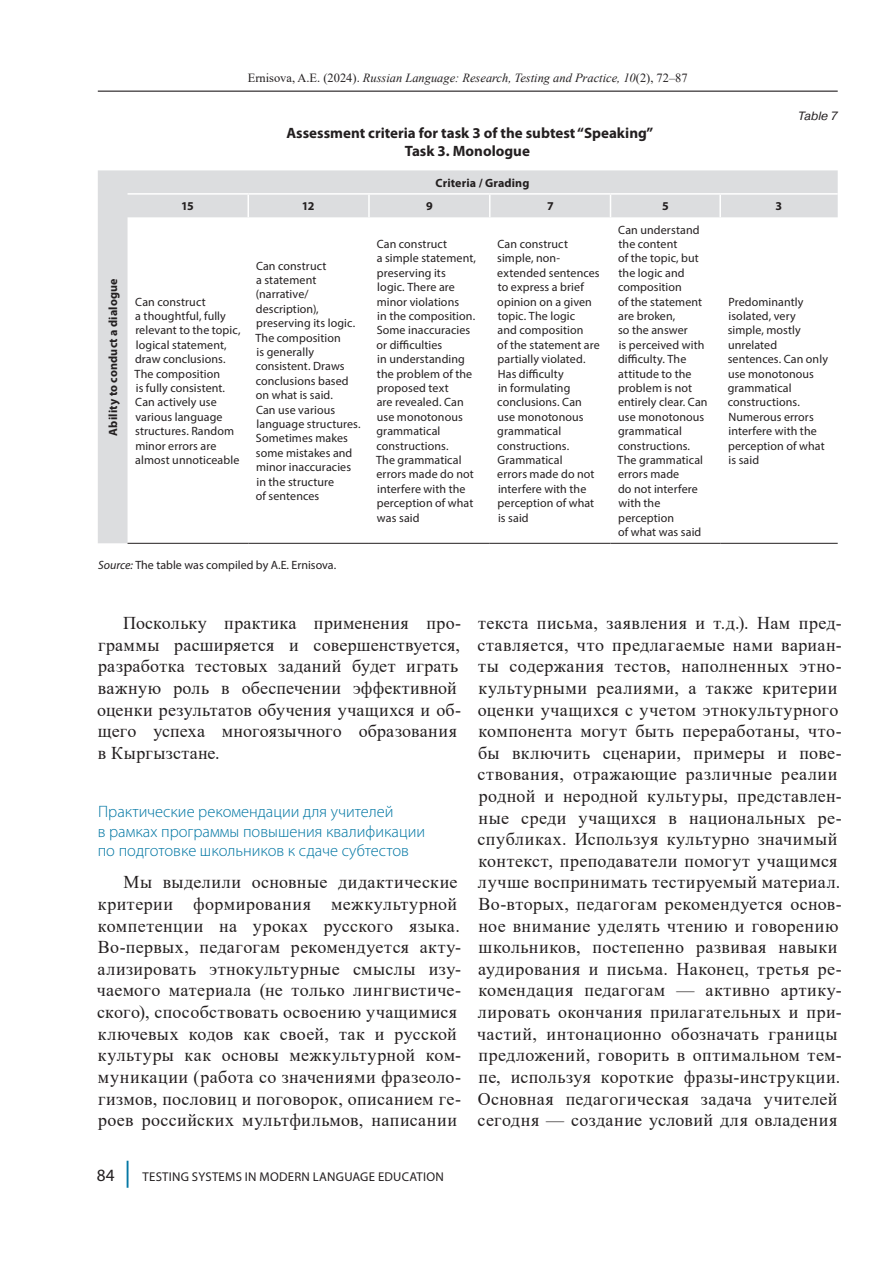
<style>
.page{position:relative;width:893px;height:1276px;background:#fff}
.page>*{position:absolute;margin:0;border:0;box-sizing:border-box;transform-origin:0 0}
.t1{font:18px/21.6px "Times New Roman";letter-spacing:.02em;color:#231f20}
.Заголовок_4{font:300 16.5px/19.8px "Myriad Pro";color:#0076a3}
.Таблица_заголовок{font:700 15px/18px "Myriad Pro";color:#231f20;text-align:center}
.t2{font:12.75px "Myriad Pro";color:#231f20}
.t3{font:italic 12.45px "Times New Roman";color:#231f20}
.Таблица_текст{font:12px/14.4px "Myriad Pro";letter-spacing:.01em;color:#231f20}
.Таблица_ХЕД{font:700 12px "Myriad Pro";letter-spacing:.01em;color:#231f20}
.Источник_таб{font:12px "Myriad Pro";color:#231f20}
.Таблица_Номер{font:italic 12px "Pragmatica C";color:#231f20}
.s1{font-style:normal}
.s2{font-style:italic}
.s3{font-size:17.25px}
.s4{font-size:27px;color:#0076a3}
</style>
<div class="page">
<hr style="left:98px;top:91px;width:740px;height:1px;background:#231f20">
<svg style="left:98px;top:170px;width:740px;height:373px"></svg>
<hr style="left:128px;top:543px;width:120px;height:1px;background:#231f20">
<hr style="left:248px;top:543px;width:121px;height:1px;background:#231f20">
<hr style="left:369px;top:543px;width:121px;height:1px;background:#231f20">
<hr style="left:490px;top:543px;width:120px;height:1px;background:#231f20">
<hr style="left:610px;top:543px;width:110px;height:1px;background:#231f20">
<hr style="left:720px;top:543px;width:118px;height:1px;background:#231f20">
<hr style="left:128px;top:193px;width:120px;height:2px;background:#fff">
<hr style="left:248px;top:193px;width:121px;height:2px;background:#fff">
<hr style="left:247px;top:195px;width:2px;height:22px;background:#fff">
<hr style="left:369px;top:193px;width:121px;height:2px;background:#fff">
<hr style="left:368px;top:195px;width:2px;height:22px;background:#fff">
<hr style="left:490px;top:193px;width:120px;height:2px;background:#fff">
<svg style="left:489px;top:195px;width:1px;height:22px"></svg>
<hr style="left:610px;top:193px;width:110px;height:2px;background:#fff">
<svg style="left:610px;top:195px;width:1px;height:22px"></svg>
<hr style="left:720px;top:193px;width:118px;height:2px;background:#fff">
<hr style="left:719px;top:195px;width:2px;height:22px;background:#fff">
<p class="Таблица_ХЕД" style="left:105px;top:435px;width:158px;rotate:-90deg">Ability to conduct a dialogue</p>
<p class="t3" style="left:248px;top:69px;width:441px"><span class="s1">Ernisova, A.E. (2024).</span> Russian Language: Research, Testing and Practice, 10<span class="s1">(2), 72–87</span></p>
<p class="Таблица_заголовок" style="left:286px;top:123px;width:368px">Assessment criteria for task 3 of the subtest “Speaking”<br>Task 3. Monologue</p>
<p class="Таблица_ХЕД" style="left:435px;top:175px;width:95px">Criteria / Grading</p>
<p class="Таблица_ХЕД" style="left:181px;top:198px;width:14px">15</p>
<p class="Таблица_ХЕД" style="left:302px;top:198px;width:14px">12</p>
<p class="Таблица_ХЕД" style="left:426px;top:198px;width:8px">9</p>
<p class="Таблица_ХЕД" style="left:547px;top:198px;width:8px">7</p>
<p class="Таблица_ХЕД" style="left:662px;top:198px;width:8px">5</p>
<p class="Таблица_ХЕД" style="left:776px;top:198px;width:8px">3</p>
<p class="Таблица_Номер" style="left:798px;top:109px;width:41px">Table 7</p>
<p class="Таблица_текст" style="left:135px;top:294px;width:107px">Can construct<br>a thoughtful, fully relevant to the topic, logical statement, draw conclusions.<br>The composition<br>is fully consistent.<br>Can actively use various language structures. Random minor errors are almost unnoticeable</p>
<p class="Таблица_текст" style="left:255px;top:258px;width:107px">Can construct<br>a statement (narrative/ description), preserving its logic.<br>The composition<br>is generally consistent. Draws conclusions based on what is said.<br>Can use various language structures.<br>Sometimes makes some mistakes and minor inaccuracies in the structure<br>of sentences</p>
<p class="Таблица_текст" style="left:376px;top:236px;width:101px">Can construct<br>a simple statement, preserving its<br>logic. There are minor violations<br>in the composition.<br>Some inaccuracies or difficulties<br>in understanding the problem of the proposed text<br>are revealed. Can use monotonous grammatical constructions.<br>The grammatical errors made do not interfere with the perception of what was said</p>
<p class="Таблица_текст" style="left:497px;top:236px;width:104px">Can construct simple, non&shy;extended sentences to express a brief opinion on a given topic. The logic<br>and composition<br>of the statement are partially violated.<br>Has difficulty<br>in formulating conclusions. Can use monotonous grammatical constructions.<br>Grammatical<br>errors made do not interfere with the perception of what is said</p>
<p class="Таблица_текст" style="left:618px;top:222px;width:91px">Can understand the content<br>of the topic, but the logic and composition<br>of the statement are broken,<br>so the answer<br>is perceived with difficulty. The attitude to the problem is not entirely clear. Can use monotonous grammatical constructions.<br>The grammatical errors made<br>do not interfere with the perception<br>of what was said</p>
<p class="Таблица_текст" style="left:728px;top:294px;width:102px">Predominantly isolated, very simple, mostly unrelated sentences. Can only use monotonous grammatical constructions.<br>Numerous errors interfere with the perception of what is said</p>
<p class="Источник_таб" style="left:98px;top:557px;width:240px"><span class="s2">Source:</span> The table was compiled by A.E. Ernisova.</p>
<p class="t1" style="left:97px;top:612px;width:366px;text-indent:26px">Поскольку практика применения про&shy;граммы расширяется и совершенствуется, разработка тестовых заданий будет играть важную роль в обеспечении эффективной оценки результатов обучения учащихся и об&shy;щего успеха многоязычного образования в Кыргызстане.</p>
<p class="Заголовок_4" style="left:98px;top:801px;width:329px">Практические рекомендации для учителей<br>в рамках программы повышения квалификации по подготовке школьников к сдаче субтестов</p>
<p class="t1" style="left:97px;top:871px;width:366px;text-indent:27px">Мы выделили основные дидактические критерии формирования межкультурной компетенции на уроках русского языка.<br>Во-первых, педагогам рекомендуется акту&shy;ализировать этнокультурные смыслы изу&shy;чаемого материала (не только лингвистиче&shy;ского), способствовать освоению учащимися ключевых кодов как своей, так и русской культуры как основы межкультурной ком&shy;муникации (работа со значениями фразеоло&shy;гизмов, пословиц и поговорок, описанием ге&shy;роев российских мультфильмов, написании</p>
<p class="t2" style="left:97px;top:1169px;width:60px"><span class="s3">84</span> <span class="s4">|</span> Testing</p>
<p class="t2" style="left:192px;top:1169px;width:8px">systems</p>
<p class="t2" style="left:245px;top:1169px;width:24px">in modern</p>
<p class="t2" style="left:313px;top:1169px;width:9px">language</p>
<p class="t2" style="left:378px;top:1169px;width:9px">education</p>
<p class="t1" style="left:477px;top:612px;width:366px">текста письма, заявления и т.д.). Нам пред&shy;ставляется, что предлагаемые нами вариан&shy;ты содержания тестов, наполненных этно&shy;культурными реалиями, а также критерии оценки учащихся с учетом этнокультурного компонента могут быть переработаны, что&shy;бы включить сценарии, примеры и пове&shy;ствования, отражающие различные реалии родной и неродной культуры, представлен&shy;ные среди учащихся в национальных ре&shy;спубликах. Используя культурно значимый контекст, преподаватели помогут учащимся лучше воспринимать тестируемый материал.<br>Во-вторых, педагогам рекомендуется основ&shy;ное внимание уделять чтению и говорению школьников, постепенно развивая навыки аудирования и письма. Наконец, третья ре&shy;комендация педагогам — активно артику&shy;лировать окончания прилагательных и при&shy;частий, интонационно обозначать границы предложений, говорить в оптимальном тем&shy;пе, используя короткие фразы-инструкции.<br>Основная педагогическая задача учителей сегодня — создание условий для овладения</p>
</div>
